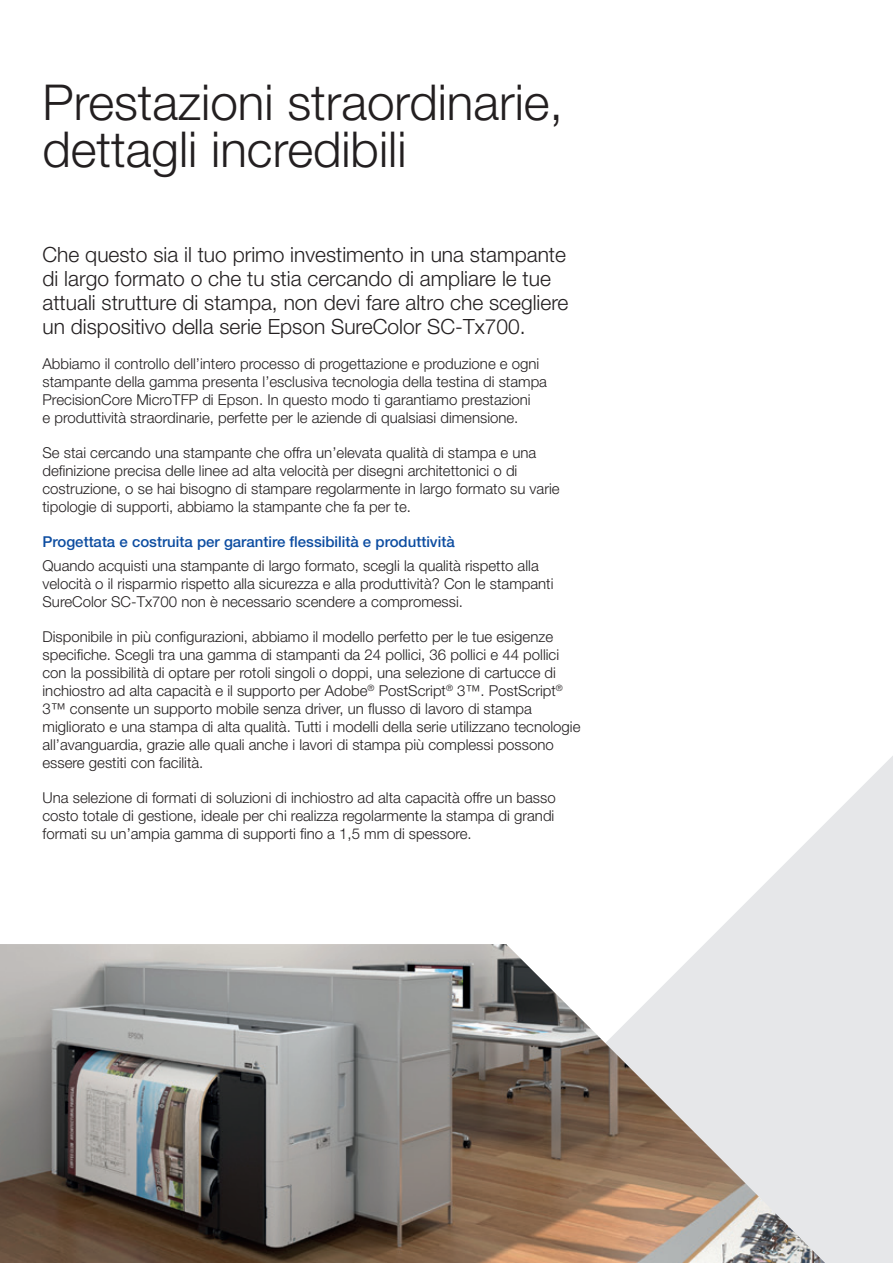
<style>
.page{position:relative;width:893px;height:1263px;background:#fff}
.page>*{position:absolute;margin:0;border:0;box-sizing:border-box;transform-origin:0 0}
.t1{font:300 49.5px/46.5px "Helvetica Neue LT Pro";color:#231f20}
.t2{font:300 21px/24px "Helvetica Neue LT Pro";color:#231f20}
.Brochure_Body_Copy{font:300 15px/18px "Helvetica Neue LT Pro";color:#231f20}
.Brochure_Small_Sub_H{font:500 15px "Helvetica Neue LT Pro";color:#0d4da1}
</style>
<div class="page">
<svg style="left:705px;top:756px;width:188px;height:507px;fill:#e6e7e9"></svg>
<img style="left:0;top:944px;width:825px;height:319px">
<p class="t1" style="left:43px;top:78px;width:522px">Prestazioni straordinarie, dettagli incredibili</p>
<p class="t2" style="left:43px;top:242px;width:527px">Che questo sia il tuo primo investimento in una stampante di largo formato o che tu stia cercando di ampliare le tue attuali strutture di stampa, non devi fare altro che scegliere un dispositivo della serie Epson SureColor SC-Tx700.</p>
<p class="Brochure_Body_Copy" style="left:43px;top:354px;width:506px">Abbiamo il controllo dell’intero processo di progettazione e produzione e ogni stampante della gamma presenta l’esclusiva tecnologia della testina di stampa PrecisionCore MicroTFP di Epson. In questo modo ti garantiamo prestazioni<br>e produttività straordinarie, perfette per le aziende di qualsiasi dimensione.</p>
<p class="Brochure_Body_Copy" style="left:43px;top:443px;width:519px">Se stai cercando una stampante che offra un’elevata qualità di stampa e una definizione precisa delle linee ad alta velocità per disegni architettonici o di costruzione, o se hai bisogno di stampare regolarmente in largo formato su varie tipologie di supporti, abbiamo la stampante che fa per te.</p>
<p class="Brochure_Small_Sub_H" style="left:43px;top:532px;width:414px">Progettata e costruita per garantire flessibilità e produttività</p>
<p class="Brochure_Body_Copy" style="left:43px;top:556px;width:512px">Quando acquisti una stampante di largo formato, scegli la qualità rispetto alla velocità o il risparmio rispetto alla sicurezza e alla produttività? Con le stampanti<br>SureColor SC-Tx700 non è necessario scendere a compromessi.</p>
<p class="Brochure_Body_Copy" style="left:43px;top:627px;width:539px">Disponibile in più configurazioni, abbiamo il modello perfetto per le tue esigenze specifiche. Scegli tra una gamma di stampanti da 24 pollici, 36 pollici e 44 pollici con la possibilità di optare per rotoli singoli o doppi, una selezione di cartucce di inchiostro ad alta capacità e il supporto per Adobe<sup>®</sup> PostScript<sup>®</sup> 3™. PostScript<sup>® </sup>3™ consente un supporto mobile senza driver, un flusso di lavoro di stampa migliorato e una stampa di alta qualità. Tutti i modelli della serie utilizzano tecnologie all’avanguardia, grazie alle quali anche i lavori di stampa più complessi possono essere gestiti con facilità.</p>
<p class="Brochure_Body_Copy" style="left:43px;top:788px;width:515px;text-align:justify">Una selezione di formati di soluzioni di inchiostro ad alta capacità offre un basso costo totale di gestione, ideale per chi realizza regolarmente la stampa di grandi formati su un’ampia gamma di supporti fino a 1,5 mm di spessore.</p>
</div>
